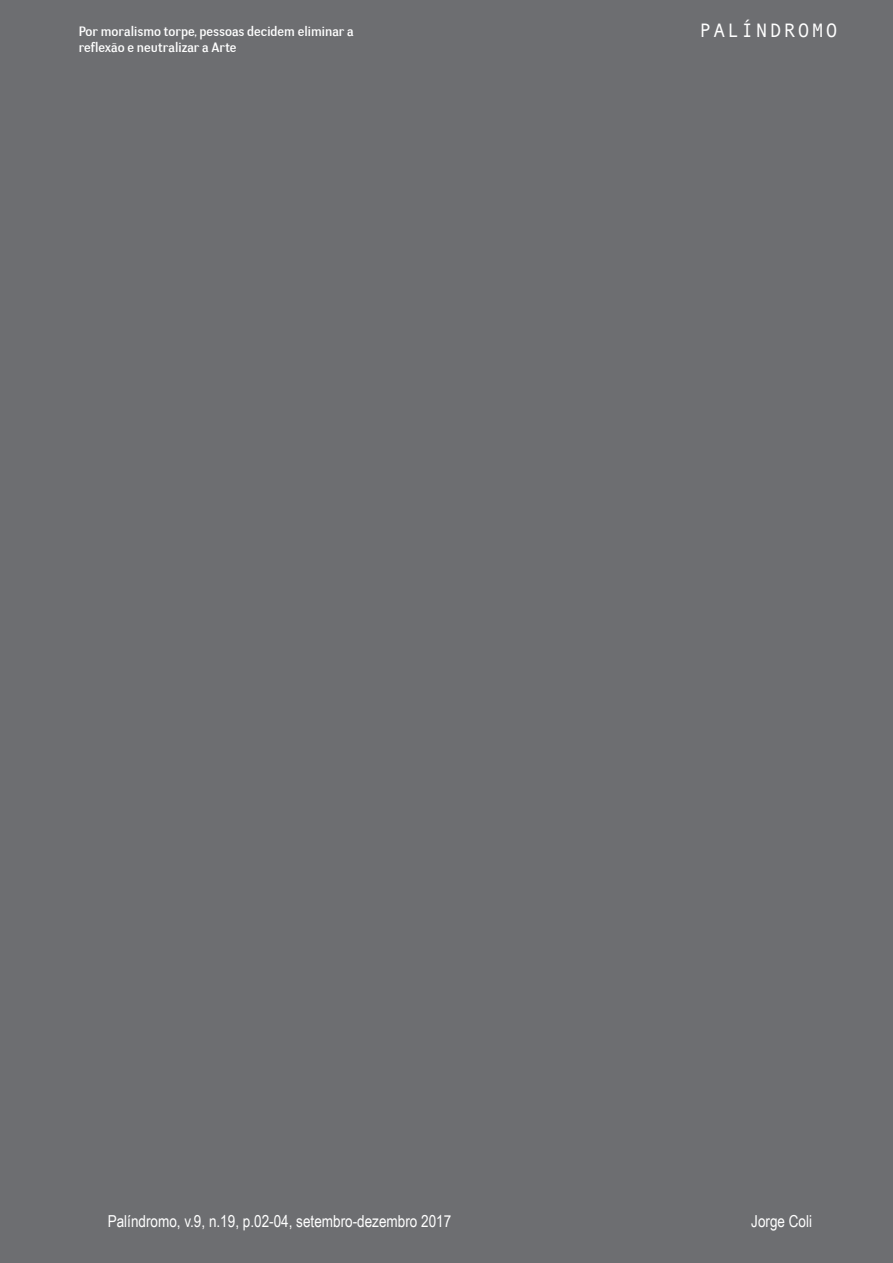
<style>
.page{position:relative;width:893px;height:1263px;background:#6d6e71}
.page>*{position:absolute;margin:0;border:0;box-sizing:border-box;transform-origin:0 0}
.t1{font:19.5px "Andale Mono";letter-spacing:.12em;color:#fff}
.t2{font:16.5px "Arial Narrow";color:#fff}
.t3{font:13.5px/16.2px "Negotiate Free";color:#fff}
</style>
<div class="page">
<p class="t3" style="left:79px;top:23px;width:277px">Por moralismo torpe, pessoas decidem eliminar a reflexão e neutralizar a Arte</p>
<h1 class="t1" style="left:699px;top:18px;width:140px">PALÍNDROMO</h1>
<p class="t2" style="left:108px;top:1209px;width:345px">Palíndromo, v.9, n.19, p.02-04, setembro-dezembro 2017</p>
<p class="t2" style="left:751px;top:1209px;width:62px">Jorge Coli</p>
</div>
